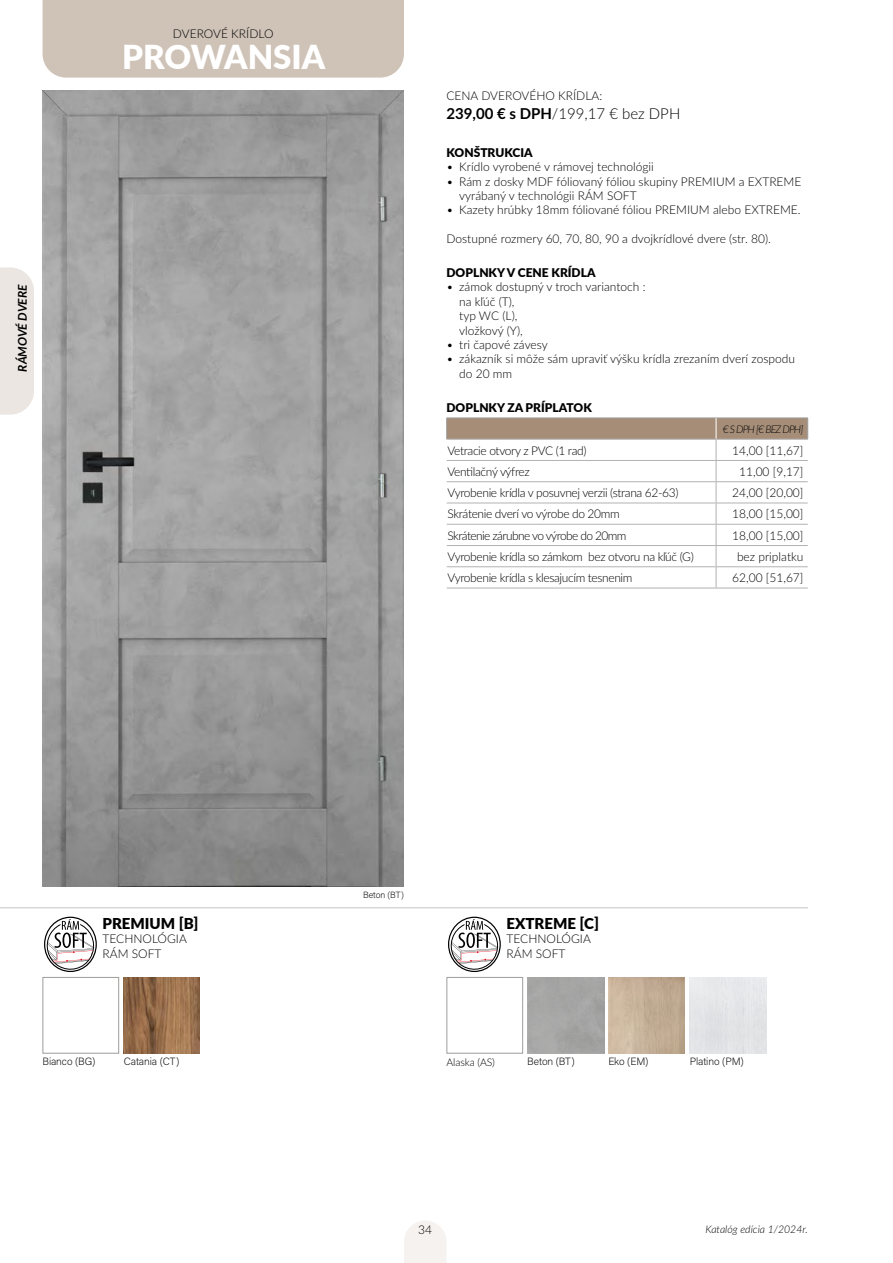
<style>
.page{position:relative;width:893px;height:1263px;background:#fff}
.page>*{position:absolute;margin:0;border:0;box-sizing:border-box;transform-origin:0 0}
.t1{font:900 33px "Lato";color:#fff}
.t2{font:300 15px "Lato";color:#000}
.t3{font:900 15px "Lato";color:#000}
.t4{font:300 12px/14.4px "Lato";color:#000}
.t5{font:300 12px "Lato";letter-spacing:-.03em;color:#000}
.t6{font:900 12px "Lato";color:#000}
.t7{font:300 12px "Lato";letter-spacing:-.05em;color:#000}
.t8{font:italic 700 12px "Lato";color:#000}
.t9{font:200 10.5px "Acumin Pro";letter-spacing:-.01em;color:#000}
.t10{font:italic 300 10.5px "Lato";color:#000}
.t11{font:italic 300 10.5px "Lato";letter-spacing:-.075em;color:#000}
.t12{font:300 10.5px "Lato";letter-spacing:-.01em;color:#000}
.t13{font:200 9px "Acumin Pro";letter-spacing:-.01em;color:#000}
.s1{font-weight:700}
</style>
<div class="page">
<div style="left:43px;top:977px;width:76px;height:76px;background:#fff;border:1px solid #9d9d9c"></div>
<svg style="left:446px;top:418px;width:362px;height:170px"></svg>
<hr style="left:447px;top:588px;width:269px;height:1px;background:#b3b2b2">
<hr style="left:716px;top:588px;width:92px;height:1px;background:#b3b2b2">
<div style="left:43px;top:0;width:361px;height:78px;background:#cfc2b7"></div>
<hr style="left:0;top:907px;width:808px;height:1px;background:#c6c6c6">
<svg style="left:44px;top:917px;width:53px;height:55px"></svg>
<div style="left:44px;top:917px;width:53px;height:55px;border:1px solid #000;border-radius:50%"></div>
<svg style="left:448px;top:917px;width:53px;height:55px"></svg>
<div style="left:448px;top:917px;width:53px;height:55px;border:1px solid #000;border-radius:50%"></div>
<div style="left:446px;top:977px;width:77px;height:76px;background:#fff;border:1px solid #9d9d9c"></div>
<div style="left:690px;top:977px;width:76px;height:76px;background:#e4e5e7"></div>
<img style="left:608px;top:977px;width:77px;height:76px">
<img style="left:123px;top:977px;width:77px;height:76px">
<img style="left:43px;top:90px;width:361px;height:797px">
<div style="left:0;top:267px;width:34px;height:148px;background:#ebe6e1"></div>
<svg style="left:404px;top:1221px;width:42px;height:42px"></svg>
<p class="t8" style="left:13px;top:372px;width:89px;rotate:-90deg">RÁMOVÉ DVERE</p>
<p class="t4" style="left:173px;top:26px;width:102px">DVEROVÉ KRÍDLO</p>
<h1 class="t1" style="left:122px;top:32px;width:205px">PROWANSIA</h1>
<p class="t4" style="left:446px;top:88px;width:157px">CENA DVEROVÉHO KRÍDLA:</p>
<p class="t2" style="left:446px;top:103px;width:235px"><span class="s1">239,00 € s DPH</span>/199,17 € bez DPH</p>
<p class="t6" style="left:446px;top:143px;width:88px">KONŠTRUKCIA</p>
<p class="t4" style="left:446px;top:159px;width:209px">• Krídlo vyrobené v rámovej technológii</p>
<p class="t4" style="left:459px;top:174px;width:344px;text-indent:-13px">• Rám z dosky MDF fóliovaný fóliou skupiny PREMIUM a EXTREME vyrábaný v technológii RÁM SOFT</p>
<p class="t4" style="left:446px;top:202px;width:356px">• Kazety hrúbky 18mm fóliované fóliou PREMIUM alebo EXTREME.</p>
<p class="t4" style="left:446px;top:231px;width:326px">Dostupné rozmery 60, 70, 80, 90 a dvojkrídlové dvere (str. 80).</p>
<p class="t6" style="left:446px;top:264px;width:151px">DOPLNKY V CENE KRÍDLA</p>
<p class="t4" style="left:459px;top:279px;width:188px;text-indent:-13px">• zámok dostupný v troch variantoch : na kľúč (T),<br>typ WC (L),<br>vložkový (Y),</p>
<p class="t4" style="left:446px;top:337px;width:103px">• tri čapové závesy</p>
<p class="t4" style="left:459px;top:351px;width:337px;text-indent:-13px">• zákazník si môže sám upraviť výšku krídla zrezaním dverí zospodu do 20 mm</p>
<p class="t6" style="left:446px;top:398px;width:147px">DOPLNKY ZA PRÍPLATOK</p>
<p class="t11" style="left:723px;top:422px;width:82px">€ S DPH [€ BEZ DPH]</p>
<p class="t5" style="left:447px;top:442px;width:140px">Vetracie otvory z PVC (1 rad)</p>
<p class="t4" style="left:732px;top:443px;width:73px">14,00 [11,67]</p>
<p class="t5" style="left:447px;top:463px;width:84px">Ventilačný výfrez</p>
<p class="t4" style="left:739px;top:464px;width:66px">11,00 [9,17]</p>
<p class="t5" style="left:447px;top:484px;width:233px">Vyrobenie krídla v posuvnej verzii (strana 62-63)</p>
<p class="t4" style="left:732px;top:485px;width:73px">24,00 [20,00]</p>
<p class="t5" style="left:447px;top:506px;width:174px">Skrátenie dverí vo výrobe do 20mm</p>
<p class="t4" style="left:732px;top:506px;width:73px">18,00 [15,00]</p>
<p class="t7" style="left:447px;top:527px;width:181px">Skrátenie zárubne vo výrobe do 20mm</p>
<p class="t4" style="left:732px;top:528px;width:73px">18,00 [15,00]</p>
<p class="t5" style="left:447px;top:548px;width:248px">Vyrobenie krídla so zámkom bez otvoru na kľúč (G)</p>
<p class="t4" style="left:737px;top:549px;width:68px">bez priplatku</p>
<p class="t5" style="left:447px;top:570px;width:187px">Vyrobenie krídla s klesajucím tesnenim</p>
<p class="t4" style="left:732px;top:570px;width:73px">62,00 [51,67]</p>
<p class="t3" style="left:103px;top:912px;width:98px">PREMIUM [B]</p>
<p class="t4" style="left:103px;top:931px;width:86px">TECHNOLÓGIA<br>RÁM SOFT</p>
<p class="t13" style="left:363px;top:888px;width:42px">Beton (BT)</p>
<p class="t3" style="left:507px;top:912px;width:94px">EXTREME [C]</p>
<p class="t4" style="left:507px;top:931px;width:86px">TECHNOLÓGIA<br>RÁM SOFT</p>
<p class="t9" style="left:43px;top:1054px;width:54px">Bianco (BG)</p>
<p class="t9" style="left:124px;top:1054px;width:57px">Catania (CT)</p>
<p class="t12" style="left:446px;top:1055px;width:50px">Alaska (AS)</p>
<p class="t9" style="left:527px;top:1054px;width:49px">Beton (BT)</p>
<p class="t9" style="left:608px;top:1054px;width:42px">Eko (EM)</p>
<p class="t9" style="left:690px;top:1054px;width:56px">Platino (PM)</p>
<p class="t4" style="left:418px;top:1222px;width:15px">34</p>
<p class="t10" style="left:705px;top:1222px;width:104px">Katalóg edícia 1/2024r.</p>
</div>
